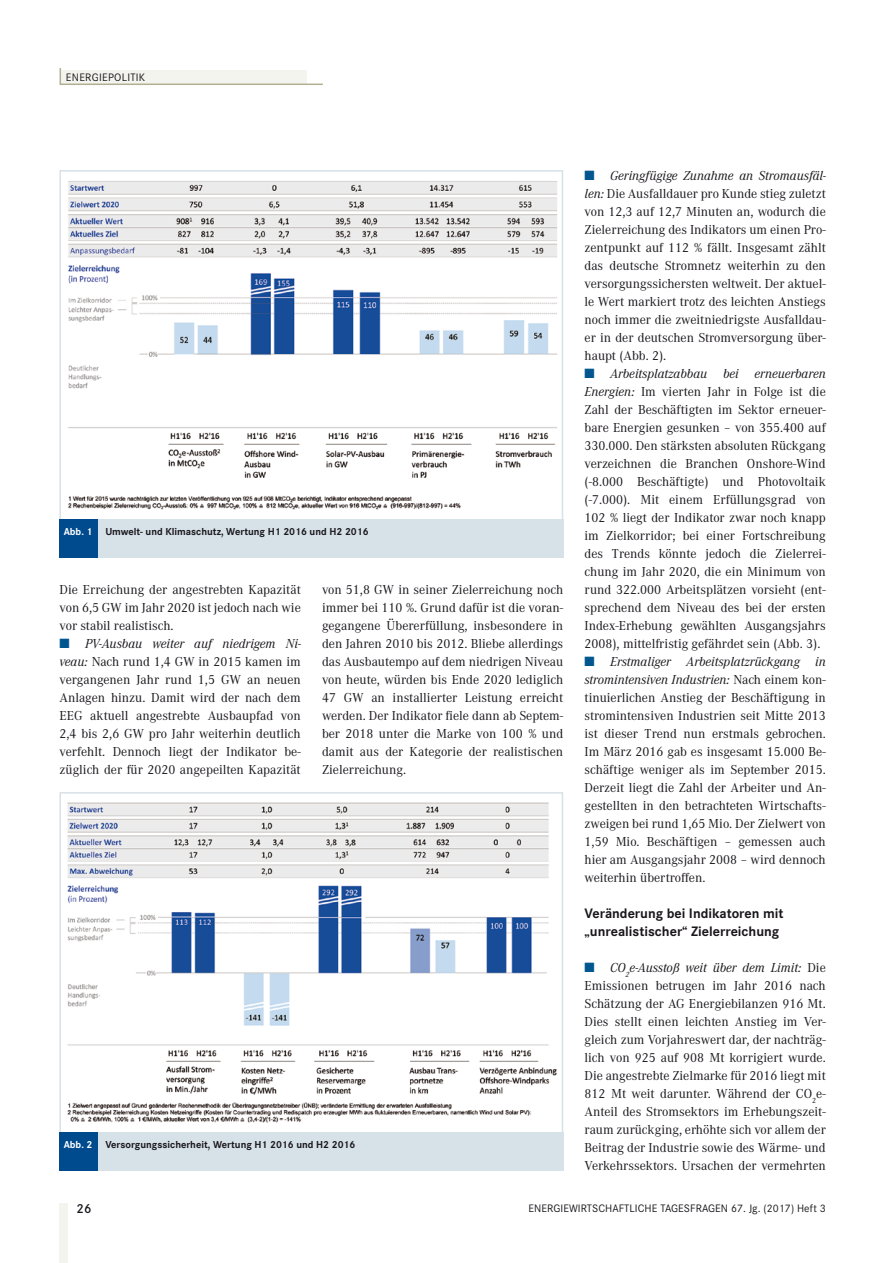
<style>
.page{position:relative;width:893px;height:1263px;background:#fff}
.page>*{position:absolute;margin:0;border:0;box-sizing:border-box;transform-origin:0 0}
.t1{font:700 14.25px/18px "Corporate S";color:#1a171c}
.t2{font:13.5px/18px "Corporate A";color:#1a171c;text-align:justify}
.t3{font:600 13.5px "Corporate S";color:#1a171c}
.t4{font:11.25px "Corporate S";letter-spacing:.005em;color:#1a171c}
.t5{font:11.25px "Corporate S";letter-spacing:.025em;color:#1a171c}
.t6{font:700 10.5px "Corporate S";color:#1a171c}
.s1{color:#fff}
.s2{color:#00578f}
.s3{font-style:italic}
</style>
<div class="page">
<div style="left:60px;top:71px;width:247px;height:13px;background:#f4f4ef"></div>
<hr style="left:60px;top:84px;width:263px;height:1px;background:#b2af91">
<svg style="left:60px;top:68px;width:1px;height:16px"></svg>
<div style="left:60px;top:1203px;width:8px;height:60px;background:#f4f4ef"></div>
<img style="left:68px;top:181px;width:490px;height:329px">
<div style="left:59px;top:170px;width:504px;height:352px;border:2px solid #d6e2e8"></div>
<div style="left:60px;top:520px;width:503px;height:38px;background:#d6e2e8"></div>
<div style="left:59px;top:520px;width:39px;height:38px;background:#004b8d"></div>
<img style="left:67px;top:802px;width:490px;height:321px">
<div style="left:59px;top:792px;width:504px;height:342px;border:2px solid #d6e2e8"></div>
<div style="left:60px;top:1132px;width:503px;height:38px;background:#d6e2e8"></div>
<div style="left:59px;top:1132px;width:39px;height:38px;background:#004b8d"></div>
<p class="t5" style="left:66px;top:71px;width:81px">ENERGIEPOLITIK</p>
<p class="t6" style="left:64px;top:526px;width:306px"><span class="s1">Abb. 1</span> Umwelt- und Klimaschutz, Wertung H1 2016 und H2 2016</p>
<p class="t2" style="left:60px;top:581px;width:243px">Die Erreichung der angestrebten Kapazität von 6,5 GW im Jahr 2020 ist jedoch nach wie vor stabil realistisch.</p>
<p class="t2" style="left:60px;top:635px;width:243px"><span class="s2">■</span> <span class="s3">PV-Ausbau weiter auf niedrigem Ni&shy;veau:</span> Nach rund 1,4 GW in 2015 kamen im vergangenen Jahr rund 1,5 GW an neuen Anlagen hinzu. Damit wird der nach dem EEG aktuell angestrebte Ausbaupfad von 2,4 bis 2,6 GW pro Jahr weiterhin deutlich verfehlt. Dennoch liegt der Indikator be&shy;züglich der für 2020 angepeilten Kapazität</p>
<p class="t2" style="left:322px;top:581px;width:243px">von 51,8 GW in seiner Zielerreichung noch immer bei 110 %. Grund dafür ist die voran&shy;gegangene Übererfüllung, insbesondere in den Jahren 2010 bis 2012. Bliebe allerdings das Ausbautempo auf dem niedrigen Niveau von heute, würden bis Ende 2020 lediglich 47 GW an installierter Leistung erreicht werden. Der Indikator fiele dann ab Septem&shy;ber 2018 unter die Marke von 100 % und damit aus der Kategorie der realistischen Zielerreichung.</p>
<p class="t6" style="left:64px;top:1138px;width:293px"><span class="s1">Abb. 2</span> Versorgungssicherheit, Wertung H1 2016 und H2 2016</p>
<p class="t2" style="left:585px;top:167px;width:243px"><span class="s2">■</span> <span class="s3">Geringfügige Zunahme an Stromausfäl&shy;len:</span> Die Ausfalldauer pro Kunde stieg zuletzt von 12,3 auf 12,7 Minuten an, wodurch die Zielerreichung des Indikators um einen Pro&shy;zentpunkt auf 112 % fällt. Insgesamt zählt das deutsche Stromnetz weiterhin zu den versorgungssichersten weltweit. Der aktuel&shy;le Wert markiert trotz des leichten Anstiegs noch immer die zweitniedrigste Ausfalldau&shy;er in der deutschen Stromversorgung über&shy;haupt (Abb. 2).</p>
<p class="t2" style="left:585px;top:365px;width:243px"><span class="s2">■</span> <span class="s3">Arbeitsplatzabbau bei erneuerbaren Energien:</span> Im vierten Jahr in Folge ist die Zahl der Beschäftigten im Sektor erneuer&shy;bare Energien gesunken – von 355.400 auf 330.000. Den stärksten absoluten Rückgang verzeichnen die Branchen Onshore-Wind (-8.000 Beschäftigte) und Photovoltaik (-7.000). Mit einem Erfüllungsgrad von 102 % liegt der Indikator zwar noch knapp im Zielkorridor; bei einer Fortschreibung des Trends könnte jedoch die Zielerrei&shy;chung im Jahr 2020, die ein Minimum von rund 322.000 Arbeitsplätzen vorsieht (ent&shy;sprechend dem Niveau des bei der ersten Index-Erhebung gewählten Ausgangsjahrs 2008), mittelfristig gefährdet sein (Abb. 3).</p>
<p class="t2" style="left:585px;top:653px;width:243px"><span class="s2">■</span> <span class="s3">Erstmaliger Arbeitsplatzrückgang in stromintensiven Industrien:</span> Nach einem kon&shy;tinuierlichen Anstieg der Beschäftigung in stromintensiven Industrien seit Mitte 2013 ist dieser Trend nun erstmals gebrochen.<br>Im März 2016 gab es insgesamt 15.000 Be&shy;schäftige weniger als im September 2015.<br>Derzeit liegt die Zahl der Arbeiter und An&shy;gestellten in den betrachteten Wirtschafts&shy;zweigen bei rund 1,65 Mio. Der Zielwert von 1,59 Mio. Beschäftigen – gemessen auch hier am Ausgangsjahr 2008 – wird dennoch weiterhin übertroffen.</p>
<p class="t1" style="left:585px;top:905px;width:200px">Veränderung bei Indikatoren mit „unrealistischer“ Zielerreichung</p>
<p class="t2" style="left:585px;top:959px;width:243px"><span class="s2">■</span> <span class="s3">CO</span><sub>2</sub><span class="s3">e-Ausstoß weit über dem Limit:</span> Die Emissionen betrugen im Jahr 2016 nach Schätzung der AG Energiebilanzen 916 Mt.<br>Dies stellt einen leichten Anstieg im Ver&shy;gleich zum Vorjahreswert dar, der nachträg&shy;lich von 925 auf 908 Mt korrigiert wurde.<br>Die angestrebte Zielmarke für 2016 liegt mit 812 Mt weit darunter. Während der CO<sub>2</sub>e-Anteil des Stromsektors im Erhebungszeit&shy;raum zurückging, erhöhte sich vor allem der Beitrag der Industrie sowie des Wärme- und Verkehrssektors. Ursachen der vermehrten</p>
<p class="t3" style="left:77px;top:1201px;width:16px">26</p>
<p class="t4" style="left:529px;top:1202px;width:299px">ENERGIEWIRTSCHAFTLICHE TAGESFRAGEN 67. Jg. (2017) Heft 3</p>
</div>
